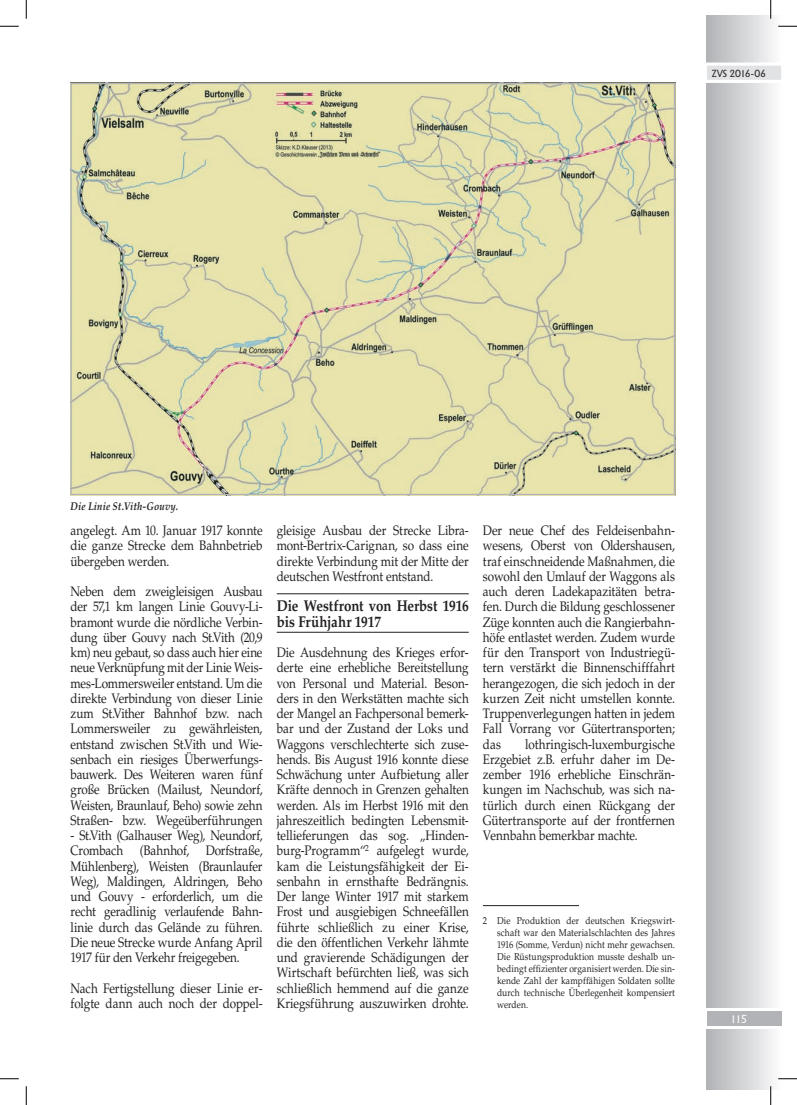
<style>
.page{position:relative;width:797px;height:1105px;background:#fff}
.page>*{position:absolute;margin:0;border:0;box-sizing:border-box;transform-origin:0 0}
.t1{font:700 15.62px/15.2px "Palatino LT Std";letter-spacing:-.01em;color:#231f20;scale:.85 1}
.t2{font:13.75px/15.2px "Palatino LT Std";letter-spacing:-.005em;color:#231f20;text-align:justify;scale:.85 1}
.t3{font:italic 700 11.25px "Palatino LT Std";letter-spacing:.015em;color:#231f20;scale:.85 1}
.t4{font:11.25px "Adelon";color:#fff}
.t5{font:10px/12px "Palatino LT Std";letter-spacing:.01em;color:#231f20;text-align:justify;scale:.85 1}
.t6{font:10px "Adelon";letter-spacing:-.025em;color:#231f20}
</style>
<div class="page">
<div style="left:707px;top:16px;width:74px;height:992px;background:linear-gradient(to right,#b1b2b5,#fafafb)"></div>
<div style="left:707px;top:1029px;width:74px;height:60px;background:linear-gradient(to right,#b1b2b6,#fafafb)"></div>
<hr style="left:483px;top:905px;width:96px;height:1px;background:#231f20">
<img style="left:73px;top:85px;width:600px;height:408px">
<hr style="left:277px;top:594px;width:192px;height:1px;background:#231f20">
<hr style="left:277px;top:632px;width:192px;height:1px;background:#231f20">
<div style="left:707px;top:1011px;width:74px;height:14px;background:#b2b3b7"></div>
<svg style="left:706px;top:61px;width:75px;height:24px"></svg>
<svg style="left:0;top:25px;width:19px;height:2px"></svg>
<svg style="left:778px;top:25px;width:19px;height:2px"></svg>
<svg style="left:0;top:1078px;width:19px;height:1px"></svg>
<svg style="left:778px;top:1078px;width:19px;height:1px"></svg>
<svg style="left:25px;top:0;width:2px;height:19px"></svg>
<svg style="left:25px;top:1086px;width:2px;height:19px"></svg>
<svg style="left:770px;top:0;width:1px;height:19px"></svg>
<svg style="left:770px;top:1086px;width:1px;height:19px"></svg>
<p class="t6" style="left:711px;top:67px;width:56px">ZVS 2016-06</p>
<p class="t3" style="left:71px;top:499px;width:128px">Die Linie St.Vith-Gouvy.</p>
<p class="t2" style="left:71px;top:523px;width:227px">angelegt. Am 10. Januar 1917 konnte die ganze Strecke dem Bahnbetrieb übergeben werden.</p>
<p class="t2" style="left:71px;top:584px;width:227px">Neben dem zweigleisigen Ausbau der 57,1 km langen Linie Gouvy-Li&shy;bramont wurde die nördliche Verbin&shy;dung über Gouvy nach St.Vith (20,9 km) neu gebaut, so dass auch hier eine neue Verknüpfung mit der Linie Weis&shy;mes-Lommersweiler entstand. Um die direkte Verbindung von dieser Linie zum St.Vither Bahnhof bzw. nach Lommersweiler zu gewährleisten, entstand zwischen St.Vith und Wie&shy;senbach ein riesiges Überwerfungs&shy;bauwerk. Des Weiteren waren fünf große Brücken (Mailust, Neundorf, Weisten, Braunlauf, Beho) sowie zehn Straßen- bzw. Wegeüberführungen</p>
<p class="t2" style="left:71px;top:828px;width:227px">- St.Vith (Galhauser Weg), Neundorf, Crombach (Bahnhof, Dorfstraße, Mühlenberg), Weisten (Braunlaufer Weg), Maldingen, Aldringen, Beho und Gouvy - erforderlich, um die recht geradlinig verlaufende Bahn&shy;linie durch das Gelände zu führen.<br>Die neue Strecke wurde Anfang April 1917 für den Verkehr freigegeben.</p>
<p class="t2" style="left:71px;top:980px;width:227px">Nach Fertigstellung dieser Linie er&shy;folgte dann auch noch der doppel-</p>
<p class="t2" style="left:277px;top:523px;width:227px">gleisige Ausbau der Strecke Libra&shy;mont-Bertrix-Carignan, so dass eine direkte Verbindung mit der Mitte der deutschen Westfront entstand.</p>
<p class="t1" style="left:277px;top:598px;width:227px">Die Westfront von Herbst 1916 bis Frühjahr 1917</p>
<p class="t2" style="left:277px;top:645px;width:227px">Die Ausdehnung des Krieges erfor&shy;derte eine erhebliche Bereitstellung von Personal und Material. Beson&shy;ders in den Werkstätten machte sich der Mangel an Fachpersonal bemerk&shy;bar und der Zustand der Loks und Waggons verschlechterte sich zuse&shy;hends. Bis August 1916 konnte diese Schwächung unter Aufbietung aller Kräfte dennoch in Grenzen gehalten werden. Als im Herbst 1916 mit den jahreszeitlich bedingten Lebensmit&shy;tellieferungen das sog. „Hinden&shy;burg-Programm“<sup>2</sup> aufgelegt wurde, kam die Leistungsfähigkeit der Ei&shy;senbahn in ernsthafte Bedrängnis.<br>Der lange Winter 1917 mit starkem Frost und ausgiebigen Schneefällen führte schließlich zu einer Krise, die den öffentlichen Verkehr lähmte und gravierende Schädigungen der Wirtschaft befürchten ließ, was sich schließlich hemmend auf die ganze Kriegsführung auszuwirken drohte.</p>
<p class="t2" style="left:483px;top:523px;width:227px">Der neue Chef des Feldeisenbahn&shy;wesens, Oberst von Oldershausen, traf einschneidende Maßnahmen, die sowohl den Umlauf der Waggons als auch deren Ladekapazitäten betra&shy;fen. Durch die Bildung geschlossener Züge konnten auch die Rangierbahn&shy;höfe entlastet werden. Zudem wurde für den Transport von Industriegü&shy;tern verstärkt die Binnenschifffahrt herangezogen, die sich jedoch in der kurzen Zeit nicht umstellen konnte.<br>Truppenverlegungen hatten in jedem Fall Vorrang vor Gütertransporten; das</p>
<p class="t2" style="left:483px;top:736px;width:227px;text-indent:42px">lothringisch-luxemburgische Erzgebiet z.B. erfuhr daher im De&shy;zember 1916 erhebliche Einschrän&shy;kungen im Nachschub, was sich na&shy;türlich durch einen Rückgang der Gütertransporte auf der frontfernen Vennbahn bemerkbar machte.</p>
<p class="t5" style="left:497px;top:915px;width:211px;text-indent:-14px">2 Die Produktion der deutschen Kriegswirt&shy;schaft war den Materialschlachten des Jahres 1916 (Somme, Verdun) nicht mehr gewachsen.<br>Die Rüstungsproduktion musste deshalb un&shy;bedingt effizienter organisiert werden. Die sin&shy;kende Zahl der kampffähigen Soldaten sollte durch technische Überlegenheit kompensiert werden.</p>
<p class="t4" style="left:730px;top:1012px;width:19px">115</p>
</div>
